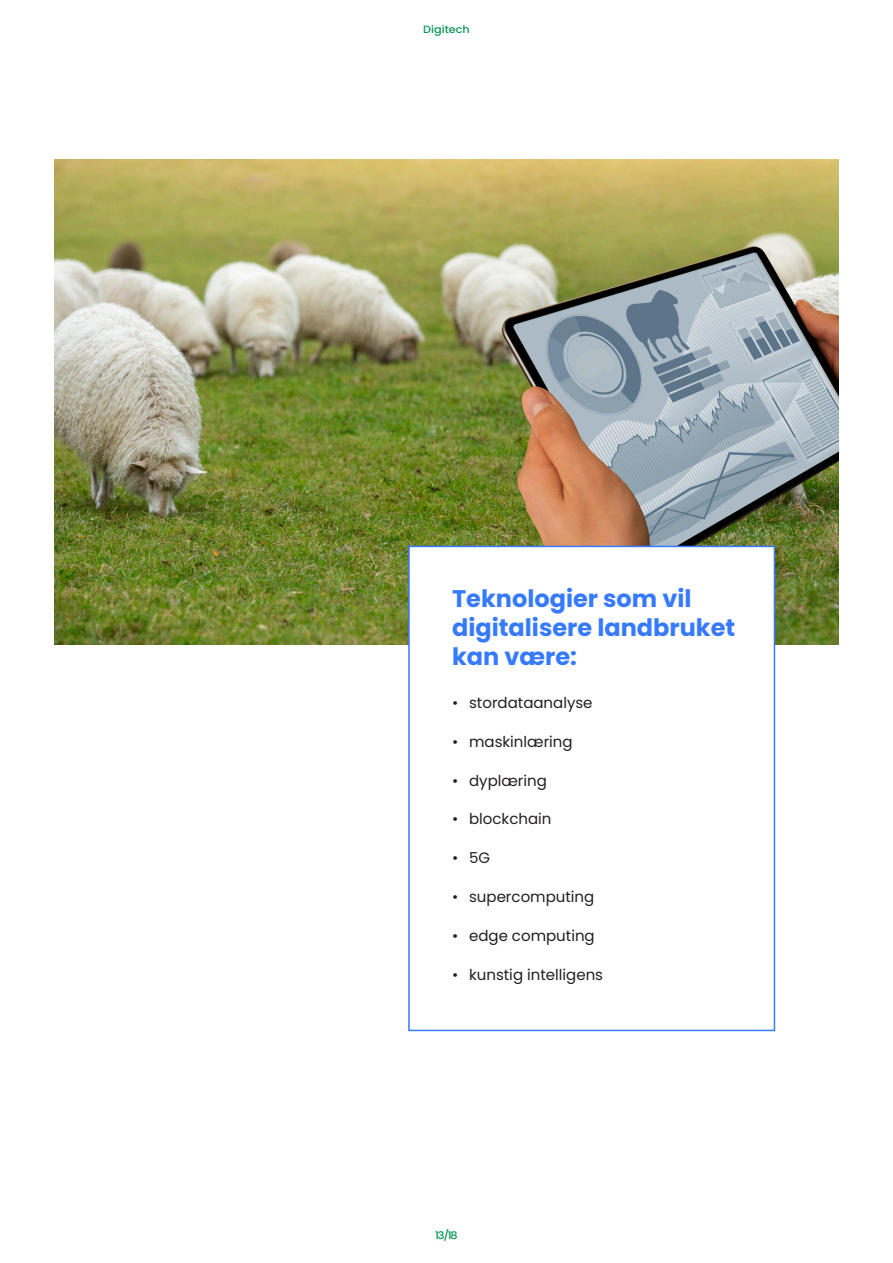
<style>
.page{position:relative;width:893px;height:1263px;background:#fff}
.page>*{position:absolute;margin:0;border:0;box-sizing:border-box;transform-origin:0 0}
.t1{font:700 24px/28.8px "Poppins";color:#367aff}
.t2{font:15px "Poppins";color:#231f20}
.t3{font:500 10.5px "Poppins";color:#099556;scale:1.07 1}
</style>
<div class="page">
<img style="left:54px;top:159px;width:785px;height:486px">
<div style="left:408px;top:546px;width:367px;height:485px;background:#fff;border:2px solid #367aff"></div>
<p class="t3" style="left:423px;top:23px;width:45px">Digitech</p>
<h1 class="t1" style="left:452px;top:584px;width:285px">Teknologier som vil digitalisere landbruket kan være:</h1>
<p class="t2" style="left:452px;top:694px;width:142px">• stordataanalyse</p>
<p class="t2" style="left:452px;top:733px;width:122px">• maskinlæring</p>
<p class="t2" style="left:452px;top:772px;width:96px">• dyplæring</p>
<p class="t2" style="left:452px;top:810px;width:101px">• blockchain</p>
<p class="t2" style="left:452px;top:849px;width:40px">• 5G</p>
<p class="t2" style="left:452px;top:888px;width:144px">• supercomputing</p>
<p class="t2" style="left:452px;top:927px;width:144px">• edge computing</p>
<p class="t2" style="left:452px;top:965px;width:153px">• kunstig intelligens</p>
<p class="t3" style="left:435px;top:1229px;width:23px">13/18</p>
</div>
